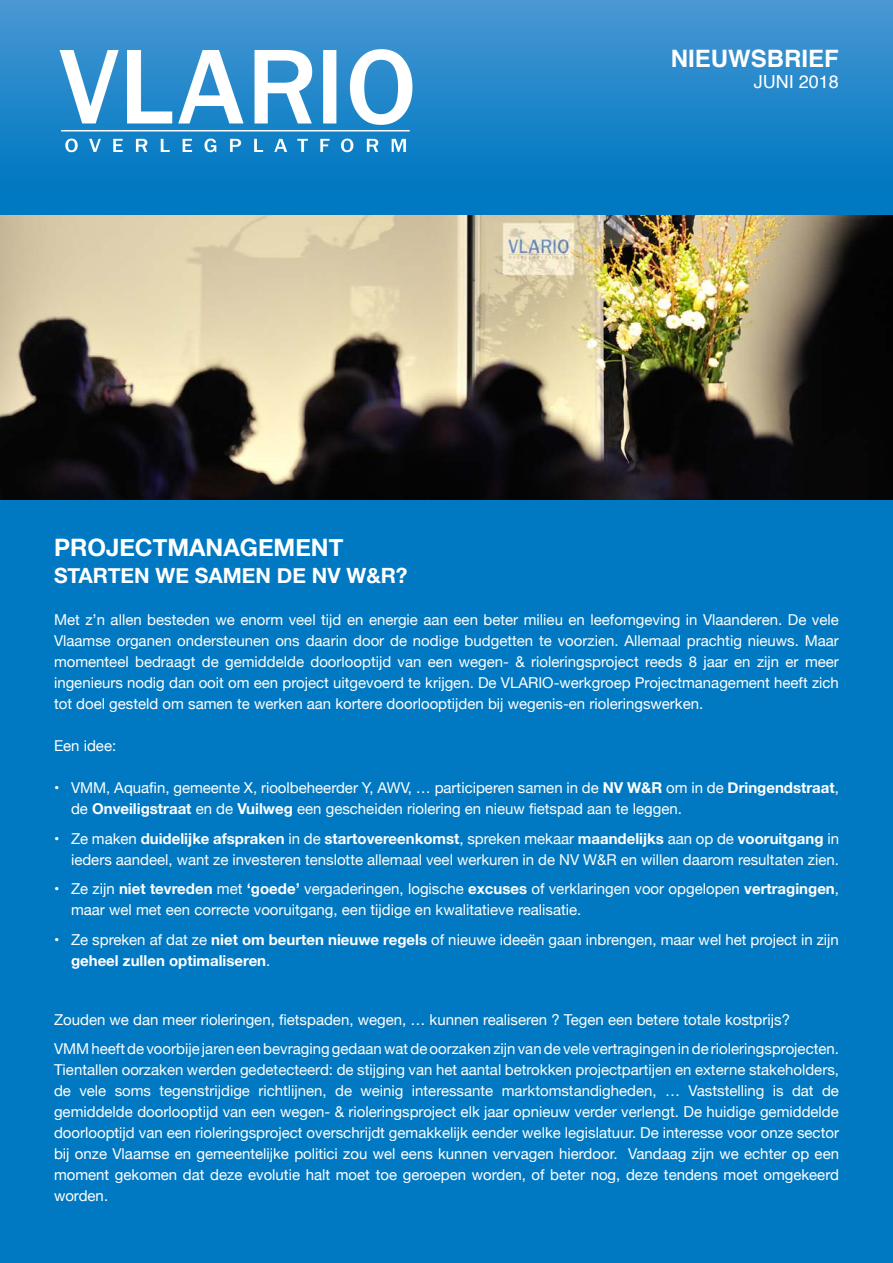
<style>
.page{position:relative;width:893px;height:1263px;background:#fff}
.page>*{position:absolute;margin:0;border:0;box-sizing:border-box;transform-origin:0 0}
.t1{font:700 24px "Helvetica Neue";color:#fff}
.t2{font:700 24px "Helvetica";color:#fff}
.t3{font:700 21px "Helvetica Neue";color:#fff}
.t4{font:18px "Helvetica";color:#fff}
.t5{font:15px/21px "Helvetica Neue";color:#fff}
.s1{font-weight:700}
</style>
<div class="page">
<div style="left:0;top:470px;width:893px;height:793px;background:#0079c2"></div>
<div style="left:0;top:0;width:893px;height:216px;background:linear-gradient(to bottom,#4897d3,#0075c0)"></div>
<img style="left:54px;top:41px;width:364px;height:119px">
<img style="left:0;top:216px;width:893px;height:284px">
<p class="t2" style="left:671px;top:39px;width:170px">NIEUWSBRIEF</p>
<p class="t4" style="left:754px;top:68px;width:87px">JUNI 2018</p>
<p class="t1" style="left:54px;top:529px;width:291px">PROJECTMANAGEMENT</p>
<p class="t3" style="left:54px;top:559px;width:355px">STARTEN WE SAMEN DE NV W&amp;R?</p>
<p class="t5" style="left:54px;top:610px;width:786px;text-align:justify">Met z’n allen besteden we enorm veel tijd en energie aan een beter milieu en leefomgeving in Vlaanderen. De vele Vlaamse organen ondersteunen ons daarin door de nodige budgetten te voorzien. Allemaal prachtig nieuws. Maar momenteel bedraagt de gemiddelde doorlooptijd van een wegen- &amp; rioleringsproject reeds 8 jaar en zijn er meer ingenieurs nodig dan ooit om een project uitgevoerd te krijgen. De VLARIO-werkgroep Projectmanagement heeft zich tot doel gesteld om samen te werken aan kortere doorlooptijden bij wegenis-en rioleringswerken.</p>
<p class="t5" style="left:54px;top:736px;width:64px">Een idee:</p>
<p class="t5" style="left:71px;top:778px;width:769px;text-indent:-17px">• VMM, Aquafin, gemeente X, rioolbeheerder Y, AWV, … participeren samen in de <span class="s1">NV W&amp;R</span> om in de <span class="s1">Dringendstraat</span>, de <span class="s1">Onveiligstraat</span> en de <span class="s1">Vuilweg</span> een gescheiden riolering en nieuw fietspad aan te leggen.</p>
<p class="t5" style="left:54px;top:828px;width:786px;text-align:right">• Ze maken <span class="s1">duidelijke afspraken</span> in de <span class="s1">startovereenkomst</span>, spreken mekaar <span class="s1">maandelijks</span> aan op de <span class="s1">vooruitgang</span> in ieders aandeel, want ze investeren tenslotte allemaal veel werkuren in de NV W&amp;R en willen daarom resultaten zien.</p>
<p class="t5" style="left:71px;top:879px;width:769px;text-indent:-17px">• Ze zijn <span class="s1">niet tevreden</span> met <span class="s1">‘goede’</span> vergaderingen, logische <span class="s1">excuses</span> of verklaringen voor opgelopen <span class="s1">vertragingen</span>, maar wel met een correcte vooruitgang, een tijdige en kwalitatieve realisatie.</p>
<p class="t5" style="left:71px;top:930px;width:769px;text-indent:-17px">• Ze spreken af dat ze <span class="s1">niet om beurten nieuwe regels</span> of nieuwe ideeën gaan inbrengen, maar wel het project in zijn <span class="s1">geheel zullen optimaliseren</span>.</p>
<p class="t5" style="left:54px;top:1010px;width:737px">Zouden we dan meer rioleringen, fietspaden, wegen, … kunnen realiseren ? Tegen een betere totale kostprijs?</p>
<p class="t5" style="left:54px;top:1039px;width:787px;text-align:justify">VMM heeft de voorbije jaren een bevraging gedaan wat de oorzaken zijn van de vele vertragingen in de rioleringsprojecten.<br>Tientallen oorzaken werden gedetecteerd: de stijging van het aantal betrokken projectpartijen en externe stakeholders, de vele soms tegenstrijdige richtlijnen, de weinig interessante marktomstandigheden, … Vaststelling is dat de gemiddelde doorlooptijd van een wegen- &amp; rioleringsproject elk jaar opnieuw verder verlengt. De huidige gemiddelde doorlooptijd van een rioleringsproject overschrijdt gemakkelijk eender welke legislatuur. De interesse voor onze sector bij onze Vlaamse en gemeentelijke politici zou wel eens kunnen vervagen hierdoor. Vandaag zijn we echter op een moment gekomen dat deze evolutie halt moet toe geroepen worden, of beter nog, deze tendens moet omgekeerd worden.</p>
</div>
